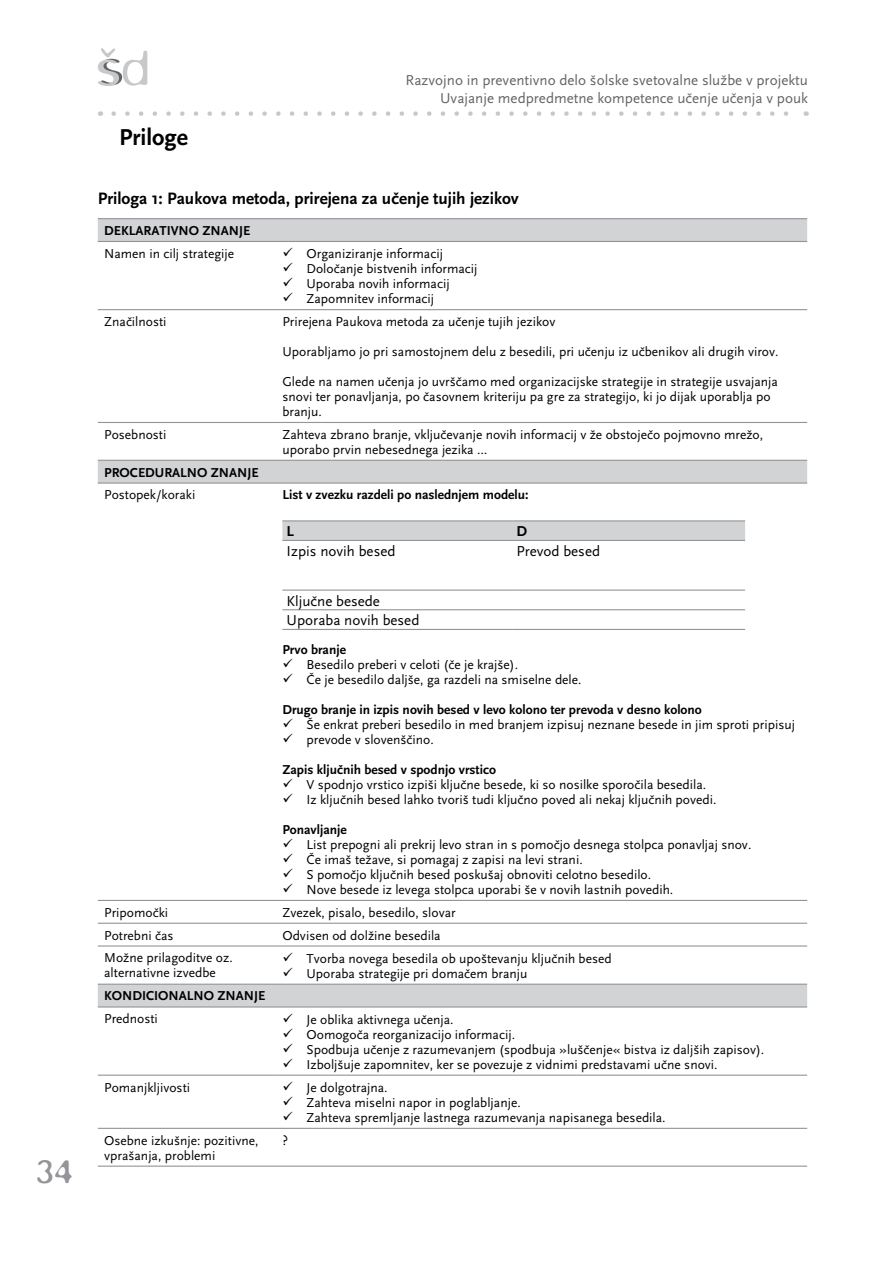
<style>
.page{position:relative;width:893px;height:1263px;background:#fff}
.page>*{position:absolute;margin:0;border:0;box-sizing:border-box;transform-origin:0 0}
.t1{font:300 37.5px "Blur";color:#939598}
.t2{font:700 24px "AE Scala Sans";color:#000}
.t3{font:700 17.25px "AE Scala Sans";color:#000}
.t4{font:15px/18px "AE Scala Sans";color:#636466;text-align:right}
.t5{font:15px/19.6px "AE Scala Sans";color:#000}
.t6{font:700 15px "AE Scala Sans";color:#000}
.t7{font:13.5px/15px "AE Scala Sans";color:#000}
.t8{font:700 13.5px "AE Scala Sans";color:#000}
</style>
<div class="page">
<svg style="left:98px;top:48px;width:49px;height:38px"></svg>
<svg style="left:114px;top:111px;width:675px;height:5px"></svg>
<svg style="left:98px;top:219px;width:709px;height:787px"></svg>
<hr style="left:98px;top:218px;width:178px;height:1px;background:#939598">
<hr style="left:276px;top:218px;width:531px;height:1px;background:#939598">
<hr style="left:98px;top:241px;width:178px;height:1px;background:#939598">
<hr style="left:276px;top:241px;width:531px;height:1px;background:#939598">
<hr style="left:98px;top:309px;width:178px;height:1px;background:#939598">
<hr style="left:276px;top:309px;width:531px;height:1px;background:#939598">
<hr style="left:98px;top:422px;width:178px;height:1px;background:#939598">
<hr style="left:276px;top:422px;width:531px;height:1px;background:#939598">
<hr style="left:98px;top:460px;width:178px;height:1px;background:#939598">
<hr style="left:276px;top:460px;width:531px;height:1px;background:#939598">
<hr style="left:98px;top:482px;width:178px;height:2px;background:#939598">
<hr style="left:276px;top:482px;width:531px;height:2px;background:#939598">
<hr style="left:98px;top:900px;width:178px;height:1px;background:#939598">
<hr style="left:276px;top:900px;width:531px;height:1px;background:#939598">
<hr style="left:98px;top:923px;width:178px;height:1px;background:#939598">
<hr style="left:276px;top:923px;width:531px;height:1px;background:#939598">
<hr style="left:98px;top:945px;width:178px;height:1px;background:#939598">
<hr style="left:276px;top:945px;width:531px;height:1px;background:#939598">
<hr style="left:98px;top:984px;width:178px;height:1px;background:#939598">
<hr style="left:276px;top:984px;width:531px;height:1px;background:#939598">
<hr style="left:98px;top:1006px;width:178px;height:1px;background:#939598">
<hr style="left:276px;top:1006px;width:531px;height:1px;background:#939598">
<hr style="left:98px;top:1074px;width:178px;height:2px;background:#939598">
<hr style="left:276px;top:1074px;width:531px;height:2px;background:#939598">
<hr style="left:98px;top:1128px;width:178px;height:1px;background:#939598">
<hr style="left:276px;top:1128px;width:531px;height:1px;background:#939598">
<hr style="left:98px;top:1165px;width:178px;height:2px;background:#939598">
<hr style="left:276px;top:1165px;width:531px;height:2px;background:#939598">
<div style="left:282px;top:521px;width:463px;height:19px;background:#d1d3d4"></div>
<hr style="left:282px;top:520px;width:230px;height:1px;background:#939598">
<hr style="left:512px;top:520px;width:233px;height:1px;background:#939598">
<hr style="left:282px;top:540px;width:230px;height:1px;background:#939598">
<hr style="left:512px;top:540px;width:233px;height:1px;background:#939598">
<hr style="left:282px;top:589px;width:230px;height:2px;background:#939598">
<hr style="left:512px;top:589px;width:233px;height:2px;background:#939598">
<hr style="left:282px;top:609px;width:230px;height:1px;background:#939598">
<hr style="left:512px;top:609px;width:233px;height:1px;background:#939598">
<hr style="left:282px;top:629px;width:230px;height:1px;background:#939598">
<hr style="left:512px;top:629px;width:233px;height:1px;background:#939598">
<h1 class="t1" style="left:35px;top:1151px;width:39px">34</h1>
<h2 class="t2" style="left:119px;top:124px;width:70px">Priloge</h2>
<p class="t4" style="left:406px;top:71px;width:404px">Razvojno in preventivno delo šolske svetovalne službe v projektu<br>Uvajanje medpredmetne kompetence učenje učenja v pouk</p>
<p class="t3" style="left:98px;top:189px;width:423px">Priloga 1: Paukova metoda, prirejena za učenje tujih jezikov</p>
<p class="t8" style="left:104px;top:223px;width:148px">DEKLARATIVNO ZNANJE</p>
<p class="t7" style="left:104px;top:246px;width:131px">Namen in cilj strategije</p>
<p class="t7" style="left:282px;top:247px;width:162px">✓ Organiziranje informacij</p>
<p class="t7" style="left:282px;top:262px;width:197px">✓ Določanje bistvenih informacij</p>
<p class="t7" style="left:282px;top:277px;width:169px">✓ Uporaba novih informacij</p>
<p class="t7" style="left:282px;top:292px;width:153px">✓ Zapomnitev informacij</p>
<p class="t7" style="left:104px;top:314px;width:64px">Značilnosti</p>
<p class="t7" style="left:282px;top:314px;width:274px">Prirejena Paukova metoda za učenje tujih jezikov</p>
<p class="t7" style="left:282px;top:344px;width:498px">Uporabljamo jo pri samostojnem delu z besedili, pri učenju iz učbenikov ali drugih virov.</p>
<p class="t7" style="left:282px;top:374px;width:497px">Glede na namen učenja jo uvrščamo med organizacijske strategije in strategije usvajanja snovi ter ponavljanja, po časovnem kriteriju pa gre za strategijo, ki jo dijak uporablja po branju.</p>
<p class="t7" style="left:104px;top:427px;width:64px">Posebnosti</p>
<p class="t7" style="left:282px;top:427px;width:482px">Zahteva zbrano branje, vključevanje novih informacij v že obstoječo pojmovno mrežo, uporabo prvin nebesednega jezika …</p>
<p class="t8" style="left:104px;top:465px;width:156px">PROCEDURALNO ZNANJE</p>
<p class="t7" style="left:104px;top:488px;width:93px">Postopek/koraki</p>
<p class="t8" style="left:282px;top:488px;width:248px">List v zvezku razdeli po naslednjem modelu:</p>
<p class="t6" style="left:287px;top:523px;width:9px">L</p>
<p class="t6" style="left:516px;top:523px;width:12px">D</p>
<p class="t5" style="left:287px;top:541px;width:110px">Izpis novih besed</p>
<p class="t5" style="left:516px;top:541px;width:85px">Prevod besed</p>
<p class="t5" style="left:287px;top:591px;width:134px">Ključne besede<br>Uporaba novih besed</p>
<p class="t8" style="left:282px;top:642px;width:65px">Prvo branje</p>
<p class="t7" style="left:282px;top:657px;width:237px">✓ Besedilo preberi v celoti (če je krajše).</p>
<p class="t7" style="left:282px;top:672px;width:301px">✓ Če je besedilo daljše, ga razdeli na smiselne dele.</p>
<p class="t8" style="left:282px;top:702px;width:421px">Drugo branje in izpis novih besed v levo kolono ter prevoda v desno kolono</p>
<p class="t7" style="left:282px;top:717px;width:514px">✓ Še enkrat preberi besedilo in med branjem izpisuj neznane besede in jim sproti pripisuj</p>
<p class="t7" style="left:282px;top:732px;width:153px">✓ prevode v slovenščino.</p>
<p class="t8" style="left:282px;top:762px;width:215px">Zapis ključnih besed v spodnjo vrstico</p>
<p class="t7" style="left:282px;top:777px;width:425px">✓ V spodnjo vrstico izpiši ključne besede, ki so nosilke sporočila besedila.</p>
<p class="t7" style="left:282px;top:792px;width:436px">✓ Iz ključnih besed lahko tvoriš tudi ključno poved ali nekaj ključnih povedi.</p>
<p class="t8" style="left:282px;top:822px;width:66px">Ponavljanje</p>
<p class="t7" style="left:282px;top:837px;width:470px">✓ List prepogni ali prekrij levo stran in s pomočjo desnega stolpca ponavljaj snov.</p>
<p class="t7" style="left:282px;top:852px;width:302px">✓ Če imaš težave, si pomagaj z zapisi na levi strani.</p>
<p class="t7" style="left:282px;top:867px;width:370px">✓ S pomočjo ključnih besed poskušaj obnoviti celotno besedilo.</p>
<p class="t7" style="left:282px;top:882px;width:392px">✓ Nove besede iz levega stolpca uporabi še v novih lastnih povedih.</p>
<p class="t7" style="left:104px;top:905px;width:66px">Pripomočki</p>
<p class="t7" style="left:282px;top:905px;width:175px">Zvezek, pisalo, besedilo, slovar</p>
<p class="t7" style="left:104px;top:928px;width:71px">Potrebni čas</p>
<p class="t7" style="left:282px;top:928px;width:160px">Odvisen od dolžine besedila</p>
<p class="t7" style="left:104px;top:951px;width:130px">Možne prilagoditve oz. alternativne izvedbe</p>
<p class="t7" style="left:282px;top:951px;width:331px">✓ Tvorba novega besedila ob upoštevanju ključnih besed</p>
<p class="t7" style="left:282px;top:966px;width:246px">✓ Uporaba strategije pri domačem branju</p>
<p class="t8" style="left:104px;top:989px;width:163px">KONDICIONALNO ZNANJE</p>
<p class="t7" style="left:104px;top:1012px;width:55px">Prednosti</p>
<p class="t7" style="left:282px;top:1012px;width:173px">✓ Je oblika aktivnega učenja.</p>
<p class="t7" style="left:282px;top:1027px;width:234px">✓ Oomogoča reorganizacijo informacij.</p>
<p class="t7" style="left:282px;top:1042px;width:483px">✓ Spodbuja učenje z razumevanjem (spodbuja »luščenje« bistva iz daljših zapisov).</p>
<p class="t7" style="left:282px;top:1057px;width:437px">✓ Izboljšuje zapomnitev, ker se povezuje z vidnimi predstavami učne snovi.</p>
<p class="t7" style="left:104px;top:1080px;width:87px">Pomanjkljivosti</p>
<p class="t7" style="left:282px;top:1080px;width:107px">✓ Je dolgotrajna.</p>
<p class="t7" style="left:282px;top:1095px;width:240px">✓ Zahteva miselni napor in poglabljanje.</p>
<p class="t7" style="left:282px;top:1110px;width:385px">✓ Zahteva spremljanje lastnega razumevanja napisanega besedila.</p>
<p class="t7" style="left:104px;top:1133px;width:156px">Osebne izkušnje: pozitivne, vprašanja, problemi</p>
<p class="t7" style="left:282px;top:1133px;width:7px">?</p>
</div>
